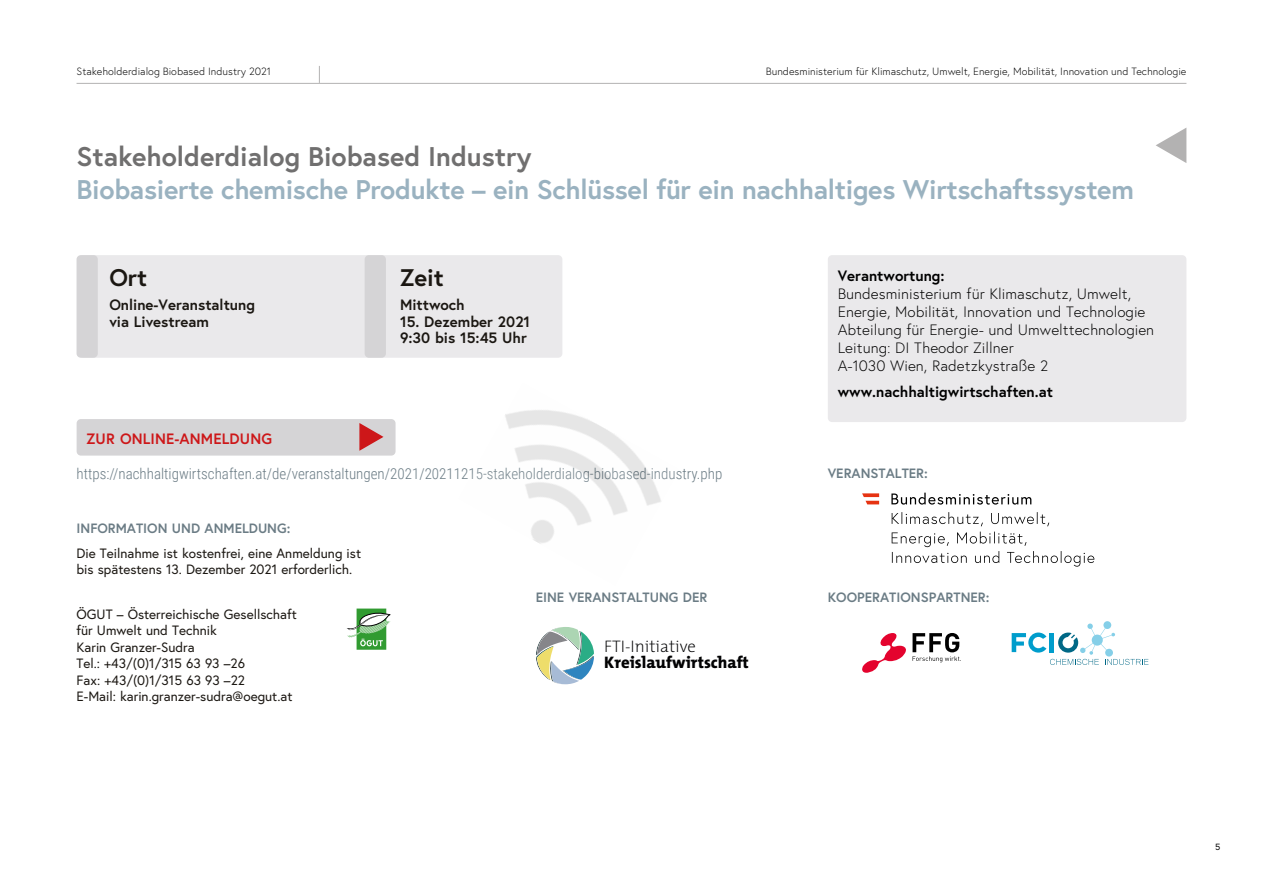
<style>
.page{position:relative;width:1263px;height:893px;background:#fff}
.page>*{position:absolute;margin:0;border:0;box-sizing:border-box;transform-origin:0 0}
.Head_2{font:700 27px/33px "Europa Austria";letter-spacing:-.01em;color:#9ab2c0}
.t1{font:700 24px "Europa Austria";color:#1b1712}
.t2{font:800 16.8px/16px "The Mix";color:#020203}
.t3{font:300 15px/18px "Europa Austria";color:#000}
.Fliess{font:300 15px "Roboto Condensed";color:#6b7c85}
.Programm_Text_light{font:700 15px "Europa Austria";color:#1b1712}
.t4{font:700 15px "Europa Austria";color:#000}
.Programm_Text_bold{font:700 15px "Europa Austria";letter-spacing:.01em;color:#cd1719}
.Fliesstext{font:13.5px/16.5px "Europa Austria";color:#1b1712}
.Programm_Text_bold-2{font:700 13.5px "Europa Austria";color:#6b7c85}
.BU_und_Kopf{font:300 10.5px "Europa Austria";color:#000}
.Fuss{font:9px "Europa Austria";color:#000}
.s1{color:#706f6f}
.s2{font-weight:200}
</style>
<div class="page">
<hr style="left:77px;top:83px;width:1109px;height:1px;background:#b3b2b2">
<svg style="left:319px;top:66px;width:1px;height:17px"></svg>
<svg style="left:1156px;top:128px;width:30px;height:35px"></svg>
<div style="left:828px;top:255px;width:358px;height:167px;background:#eae9eb;border-radius:4px"></div>
<div style="left:79px;top:255px;width:483px;height:103px;background:#eae9eb;border-radius:4px"></div>
<div style="left:77px;top:255px;width:21px;height:103px;background:#d5d4d6;border-radius:4px"></div>
<div style="left:365px;top:255px;width:21px;height:103px;background:#d5d4d6;border-radius:4px"></div>
<div style="left:77px;top:419px;width:319px;height:37px;background:#d5d4d6;border-radius:4px"></div>
<svg style="left:359px;top:423px;width:25px;height:28px"></svg>
<img style="left:505px;top:410px;width:156px;height:134px">
<svg style="left:892px;top:532px;width:202px;height:35px"></svg>
<svg style="left:892px;top:512px;width:157px;height:14px"></svg>
<svg style="left:891px;top:493px;width:140px;height:12px"></svg>
<svg style="left:862px;top:493px;width:17px;height:11px"></svg>
<svg style="left:346px;top:609px;width:45px;height:41px"></svg>
<svg style="left:862px;top:633px;width:44px;height:40px"></svg>
<svg style="left:912px;top:633px;width:49px;height:29px"></svg>
<svg style="left:536px;top:627px;width:58px;height:57px"></svg>
<svg style="left:1012px;top:621px;width:136px;height:44px"></svg>
<p class="BU_und_Kopf" style="left:77px;top:65px;width:196px">Stakeholderdialog Biobased Industry 2021</p>
<p class="BU_und_Kopf" style="left:766px;top:65px;width:422px">Bundesministerium für Klimaschutz, Umwelt, Energie, Mobilität, Innovation und Technologie</p>
<p class="Head_2" style="left:77px;top:139px;width:1059px"><span class="s1">Stakeholderdialog Biobased Industry<br></span>Biobasierte chemische Produkte – ein Schlüssel für ein nachhaltiges Wirtschaftssystem</p>
<p class="t1" style="left:109px;top:261px;width:39px">Ort</p>
<p class="Programm_Text_light" style="left:109px;top:295px;width:147px">Online-Veranstaltung</p>
<p class="Programm_Text_light" style="left:109px;top:311px;width:101px">via Livestream</p>
<p class="Programm_Text_bold" style="left:87px;top:428px;width:187px">ZUR ONLINE-ANMELDUNG</p>
<p class="t1" style="left:400px;top:261px;width:45px">Zeit</p>
<p class="Programm_Text_light" style="left:400px;top:295px;width:66px">Mittwoch</p>
<p class="Programm_Text_light" style="left:400px;top:311px;width:132px">15. Dezember 2021</p>
<p class="Programm_Text_light" style="left:400px;top:328px;width:128px">9:30 bis 15:45 Uhr</p>
<p class="Fliess" style="left:77px;top:464px;width:647px">https://nachhaltigwirtschaften.at/de/veranstaltungen/2021/20211215-stakeholderdialog-biobased-industry.php</p>
<p class="Programm_Text_bold-2" style="left:77px;top:519px;width:215px">INFORMATION UND ANMELDUNG:</p>
<p class="Fliesstext" style="left:77px;top:544px;width:286px">Die Teilnahme ist kostenfrei, eine Anmeldung ist bis spätestens 13. Dezember 2021 erforderlich.</p>
<p class="t4" style="left:838px;top:265px;width:108px">Verantwortung:</p>
<p class="t3" style="left:838px;top:284px;width:309px">Bundesministerium für Klimaschutz, Umwelt,<br>Energie, Mobilität, Innovation und Technologie</p>
<p class="t3" style="left:838px;top:320px;width:318px">Abteilung für Energie- und Umwelttechnologien</p>
<p class="t3" style="left:838px;top:338px;width:178px">Leitung: DI Theodor Zillner</p>
<p class="t3" style="left:838px;top:356px;width:212px">A-1030 Wien, Radetzkystraße 2</p>
<p class="t4" style="left:838px;top:382px;width:217px">www.nachhaltigwirtschaften.at</p>
<p class="Programm_Text_bold-2" style="left:828px;top:464px;width:101px">VERANSTALTER:</p>
<p class="Fliesstext" style="left:77px;top:606px;width:222px">ÖGUT – Österreichische Gesellschaft für Umwelt und Technik</p>
<p class="Fliesstext" style="left:77px;top:639px;width:120px">Karin Granzer-Sudra</p>
<p class="Fliesstext" style="left:77px;top:655px;width:170px">Tel.: +43/(0)1/315 63 93 –26</p>
<p class="Fliesstext" style="left:77px;top:672px;width:170px">Fax: +43/(0)1/315 63 93 –22</p>
<p class="Fliesstext" style="left:77px;top:688px;width:217px">E-Mail: karin.granzer-sudra@oegut.at</p>
<p class="Programm_Text_bold-2" style="left:536px;top:588px;width:173px">EINE VERANSTALTUNG DER</p>
<p class="Programm_Text_bold-2" style="left:828px;top:588px;width:163px">KOOPERATIONSPARTNER:</p>
<p class="t2" style="left:604px;top:637px;width:146px"><span class="s2">FTI-Initiative<br></span>Kreislaufwirtschaft</p>
<p class="Fuss" style="left:1215px;top:841px;width:7px">5</p>
</div>
